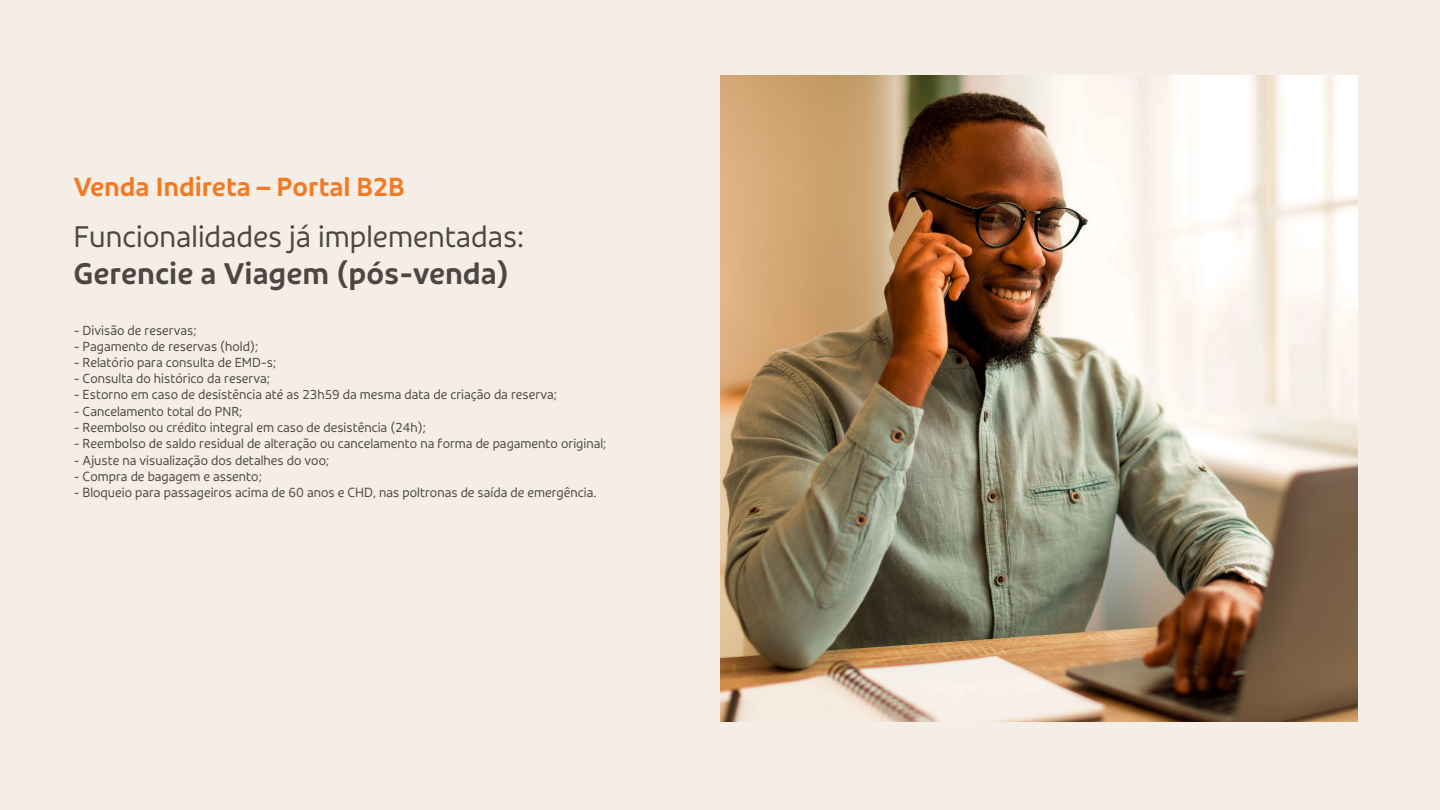
<style>
.page{position:relative;width:1440px;height:810px;background:#f4eee7}
.page>*{position:absolute;margin:0;border:0;box-sizing:border-box;transform-origin:0 0}
.t1{font:30.75px "GOL Sans Display";color:#4e4642}
.t2{font:700 30.75px "GOL Sans Display";color:#4e4642}
.t3{font:700 27px "GOL Sans Display";color:#f47921}
.t4{font:13.5px "GOL Sans Display";color:#4e4642}
</style>
<div class="page">
<img style="left:720px;top:75px;width:638px;height:647px">
<p class="t3" style="left:74px;top:170px;width:332px">Venda Indireta – Portal B2B</p>
<p class="t1" style="left:74px;top:218px;width:452px">Funcionalidades já implementadas:</p>
<p class="t2" style="left:74px;top:254px;width:437px">Gerencie a Viagem (pós-venda)</p>
<p class="t4" style="left:74px;top:322px;width:124px">- Divisão de reservas;</p>
<p class="t4" style="left:74px;top:338px;width:186px">- Pagamento de reservas (hold);</p>
<p class="t4" style="left:74px;top:354px;width:204px">- Relatório para consulta de EMD-s;</p>
<p class="t4" style="left:74px;top:371px;width:198px">- Consulta do histórico da reserva;</p>
<p class="t4" style="left:74px;top:387px;width:485px">- Estorno em caso de desistência até as 23h59 da mesma data de criação da reserva;</p>
<p class="t4" style="left:74px;top:403px;width:170px">- Cancelamento total do PNR;</p>
<p class="t4" style="left:74px;top:419px;width:353px">- Reembolso ou crédito integral em caso de desistência (24h);</p>
<p class="t4" style="left:74px;top:435px;width:534px">- Reembolso de saldo residual de alteração ou cancelamento na forma de pagamento original;</p>
<p class="t4" style="left:74px;top:452px;width:257px">- Ajuste na visualização dos detalhes do voo;</p>
<p class="t4" style="left:74px;top:468px;width:189px">- Compra de bagagem e assento;</p>
<p class="t4" style="left:74px;top:484px;width:524px">- Bloqueio para passageiros acima de 60 anos e CHD, nas poltronas de saída de emergência.</p>
</div>
